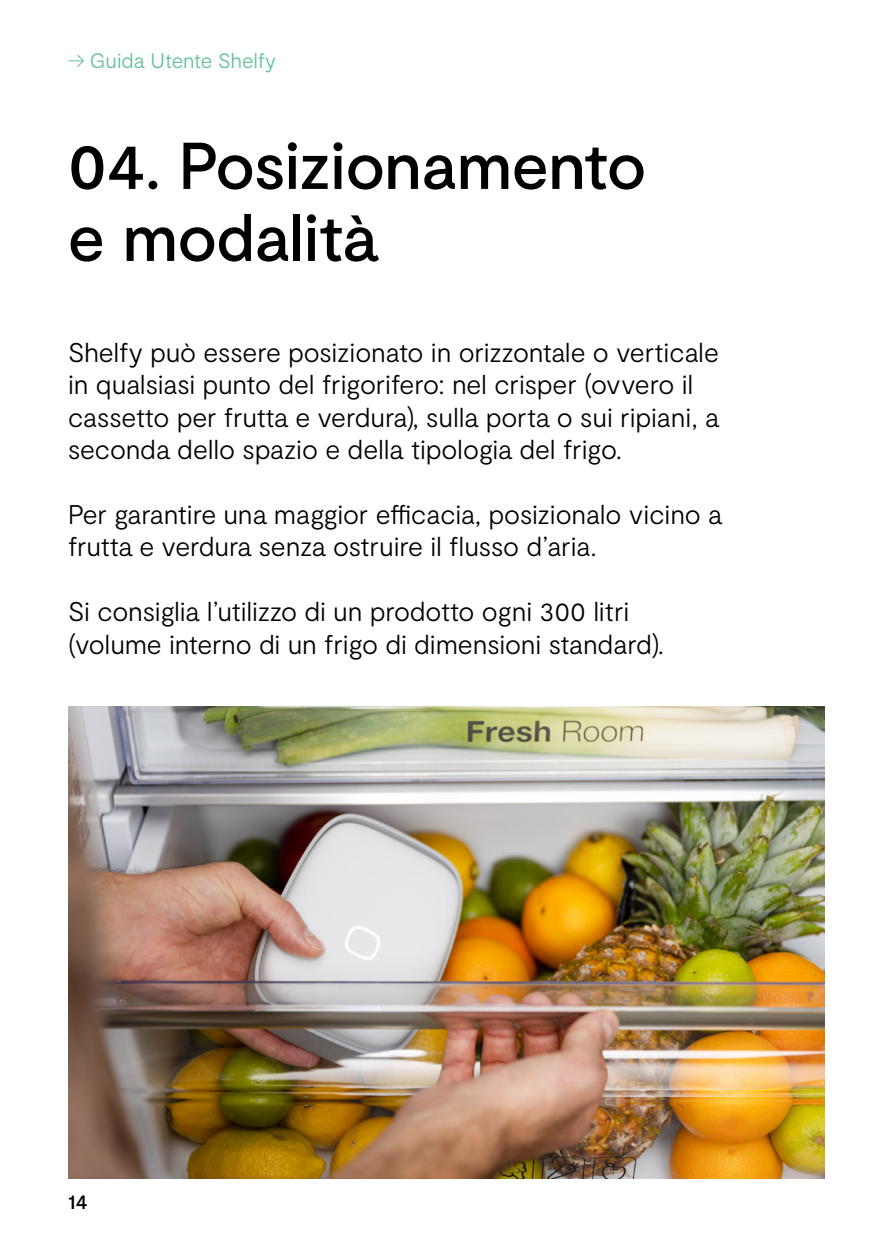
<style>
.page{position:relative;width:893px;height:1259px;background:#fff}
.page>*{position:absolute;margin:0;border:0;box-sizing:border-box;transform-origin:0 0}
.t1{font:500 66px/72px "Moderat";letter-spacing:-.005em;color:#000}
.t2{font:300 27px/32.4px "Moderat";letter-spacing:-.01em;color:#000}
.t3{font:300 21px "Moderat";letter-spacing:-.01em;color:#62c196}
.t4{font:500 21px "Moderat";color:#000}
.s1{font-weight:700}
</style>
<div class="page">
<img style="left:68px;top:706px;width:757px;height:472px">
<p class="t3" style="left:68px;top:48px;width:210px"><span class="s1">→</span> Guida Utente Shelfy</p>
<h1 class="t1" style="left:68px;top:131px;width:579px">04. Posizionamento e modalità</h1>
<p class="t2" style="left:68px;top:336px;width:652px">Shelfy può essere posizionato in orizzontale o verticale in qualsiasi punto del frigorifero: nel crisper (ovvero il cassetto per frutta e verdura), sulla porta o sui ripiani, a seconda dello spazio e della tipologia del frigo.</p>
<p class="t2" style="left:68px;top:498px;width:655px">Per garantire una maggior efficacia, posizionalo vicino a frutta e verdura senza ostruire il flusso d’aria.</p>
<p class="t2" style="left:68px;top:595px;width:597px">Si consiglia l’utilizzo di un prodotto ogni 300 litri (volume interno di un frigo di dimensioni standard).</p>
<p class="t4" style="left:69px;top:1188px;width:21px">14</p>
</div>
